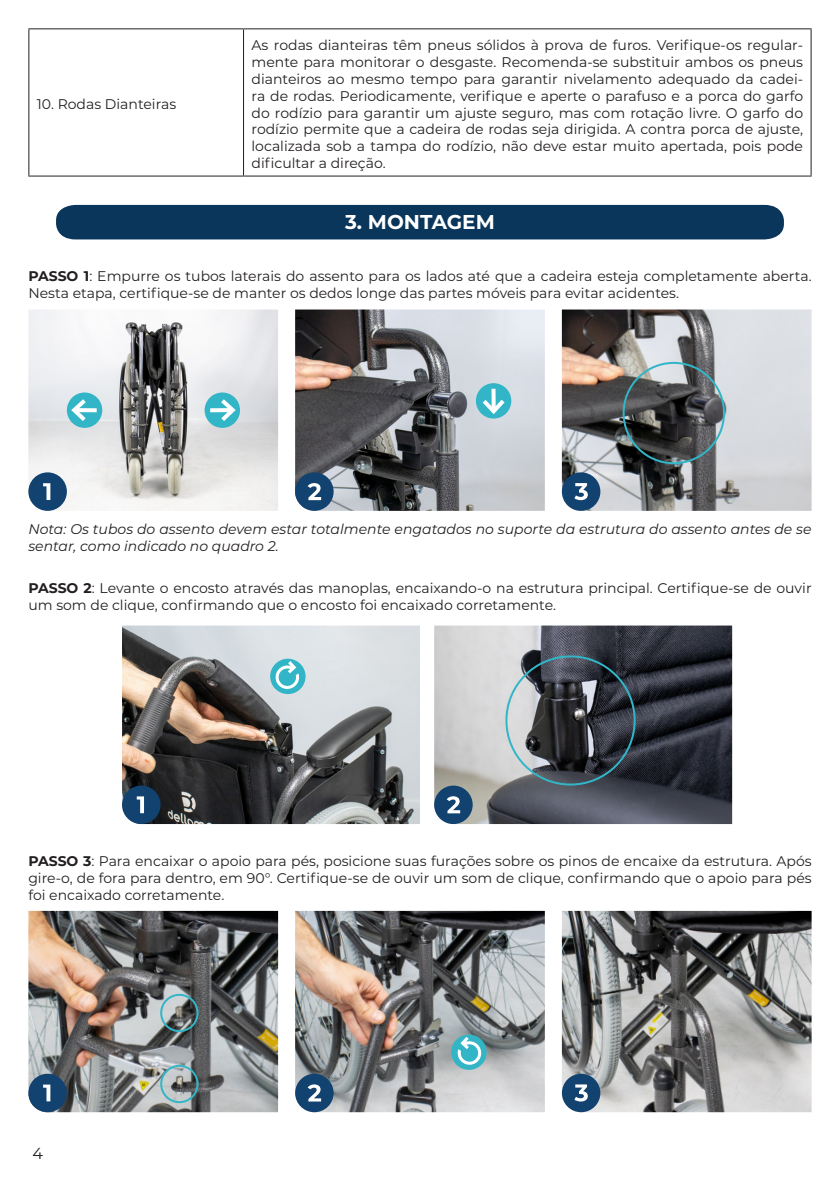
<style>
.page{position:relative;width:840px;height:1191px;background:#fff}
.page>*{position:absolute;margin:0;border:0;box-sizing:border-box;transform-origin:0 0}
.t1{font:700 20px "Montserrat";color:#fff}
.t2{font:16px "Montserrat";color:#231f20}
.t3{font:14px/16.8px "Montserrat";color:#231f20;text-align:justify}
.t4{font:italic 14px/16.8px "Montserrat";color:#231f20}
.s1{font-weight:700}
</style>
<div class="page">
<hr style="left:243px;top:29px;width:1px;height:146px;background:#231f20">
<hr style="left:28px;top:28px;width:215px;height:1px;background:#231f20">
<hr style="left:28px;top:29px;width:1px;height:146px;background:#231f20">
<hr style="left:243px;top:28px;width:568px;height:1px;background:#231f20">
<hr style="left:810px;top:29px;width:1px;height:146px;background:#231f20">
<hr style="left:28px;top:175px;width:215px;height:1px;background:#231f20">
<hr style="left:243px;top:175px;width:568px;height:1px;background:#231f20">
<img style="left:28px;top:309px;width:250px;height:202px">
<img style="left:295px;top:309px;width:249px;height:202px">
<img style="left:561px;top:309px;width:250px;height:202px">
<div style="left:56px;top:205px;width:727px;height:34px;background:#0b365b"></div>
<img style="left:122px;top:625px;width:298px;height:199px">
<img style="left:434px;top:625px;width:297px;height:199px">
<div style="left:122px;top:785px;width:38px;height:39px;background:#12426f;border-radius:50%"></div>
<svg style="left:137px;top:796px;width:7px;height:17px"></svg>
<div style="left:434px;top:785px;width:38px;height:39px;background:#12426f;border-radius:50%"></div>
<svg style="left:446px;top:796px;width:14px;height:17px"></svg>
<div style="left:622px;top:362px;width:102px;height:102px;border:2px solid #32b6c7;border-radius:50%"></div>
<div style="left:270px;top:658px;width:35px;height:36px;background:#32b6c7;border-radius:50%"></div>
<svg style="left:275px;top:661px;width:24px;height:28px"></svg>
<img style="left:28px;top:911px;width:250px;height:201px">
<img style="left:295px;top:911px;width:249px;height:201px">
<img style="left:561px;top:911px;width:250px;height:201px">
<div style="left:28px;top:1073px;width:39px;height:39px;background:#12426f;border-radius:50%"></div>
<svg style="left:43px;top:1084px;width:7px;height:17px"></svg>
<div style="left:295px;top:1073px;width:38px;height:39px;background:#12426f;border-radius:50%"></div>
<svg style="left:307px;top:1084px;width:14px;height:17px"></svg>
<div style="left:561px;top:1073px;width:39px;height:39px;background:#12426f;border-radius:50%"></div>
<svg style="left:574px;top:1084px;width:13px;height:17px"></svg>
<div style="left:160px;top:993px;width:38px;height:39px;border:2px solid #32b6c7;border-radius:50%"></div>
<div style="left:160px;top:1064px;width:38px;height:39px;border:2px solid #32b6c7;border-radius:50%"></div>
<div style="left:451px;top:1034px;width:35px;height:35px;background:#32b6c7;border-radius:50%"></div>
<svg style="left:457px;top:1036px;width:24px;height:28px"></svg>
<div style="left:28px;top:472px;width:39px;height:39px;background:#12426f;border-radius:50%"></div>
<svg style="left:43px;top:483px;width:7px;height:17px"></svg>
<div style="left:295px;top:472px;width:38px;height:39px;background:#12426f;border-radius:50%"></div>
<svg style="left:307px;top:483px;width:14px;height:17px"></svg>
<div style="left:561px;top:472px;width:39px;height:39px;background:#12426f;border-radius:50%"></div>
<svg style="left:574px;top:483px;width:13px;height:17px"></svg>
<div style="left:475px;top:383px;width:36px;height:35px;background:#32b6c7;border-radius:50%"></div>
<svg style="left:491px;top:389px;width:4px;height:6px"></svg>
<svg style="left:478px;top:395px;width:30px;height:22px"></svg>
<div style="left:204px;top:392px;width:36px;height:36px;background:#32b6c7;border-radius:50%"></div>
<svg style="left:210px;top:408px;width:7px;height:4px"></svg>
<svg style="left:217px;top:395px;width:21px;height:30px"></svg>
<div style="left:67px;top:392px;width:35px;height:36px;background:#32b6c7;border-radius:50%"></div>
<svg style="left:90px;top:408px;width:7px;height:4px"></svg>
<svg style="left:68px;top:395px;width:22px;height:30px"></svg>
<p class="t3" style="left:37px;top:95px;width:141px">10. Rodas Dianteiras</p>
<p class="t3" style="left:251px;top:37px;width:552px">As rodas dianteiras têm pneus sólidos à prova de furos. Verifique-os regular&shy;mente para monitorar o desgaste. Recomenda-se substituir ambos os pneus dianteiros ao mesmo tempo para garantir nivelamento adequado da cadei&shy;ra de rodas. Periodicamente, verifique e aperte o parafuso e a porca do garfo do rodízio para garantir um ajuste seguro, mas com rotação livre. O garfo do rodízio permite que a cadeira de rodas seja dirigida. A contra porca de ajuste, localizada sob a tampa do rodízio, não deve estar muito apertada, pois pode dificultar a direção.</p>
<p class="t1" style="left:345px;top:207px;width:151px">3. MONTAGEM</p>
<p class="t3" style="left:28px;top:267px;width:784px"><span class="s1">PASSO 1</span>: Empurre os tubos laterais do assento para os lados até que a cadeira esteja completamente aberta.<br>Nesta etapa, certifique-se de manter os dedos longe das partes móveis para evitar acidentes.</p>
<p class="t4" style="left:28px;top:520px;width:784px">Nota: Os tubos do assento devem estar totalmente engatados no suporte da estrutura do assento antes de se sentar, como indicado no quadro 2.</p>
<p class="t3" style="left:28px;top:579px;width:784px"><span class="s1">PASSO 2</span>: Levante o encosto através das manoplas, encaixando-o na estrutura principal. Certifique-se de ouvir um som de clique, confirmando que o encosto foi encaixado corretamente.</p>
<p class="t3" style="left:28px;top:852px;width:784px"><span class="s1">PASSO 3</span>: Para encaixar o apoio para pés, posicione suas furações sobre os pinos de encaixe da estrutura. Após gire-o, de fora para dentro, em 90°. Certifique-se de ouvir um som de clique, confirmando que o apoio para pés foi encaixado corretamente.</p>
<p class="t2" style="left:33px;top:1142px;width:12px">4</p>
</div>
